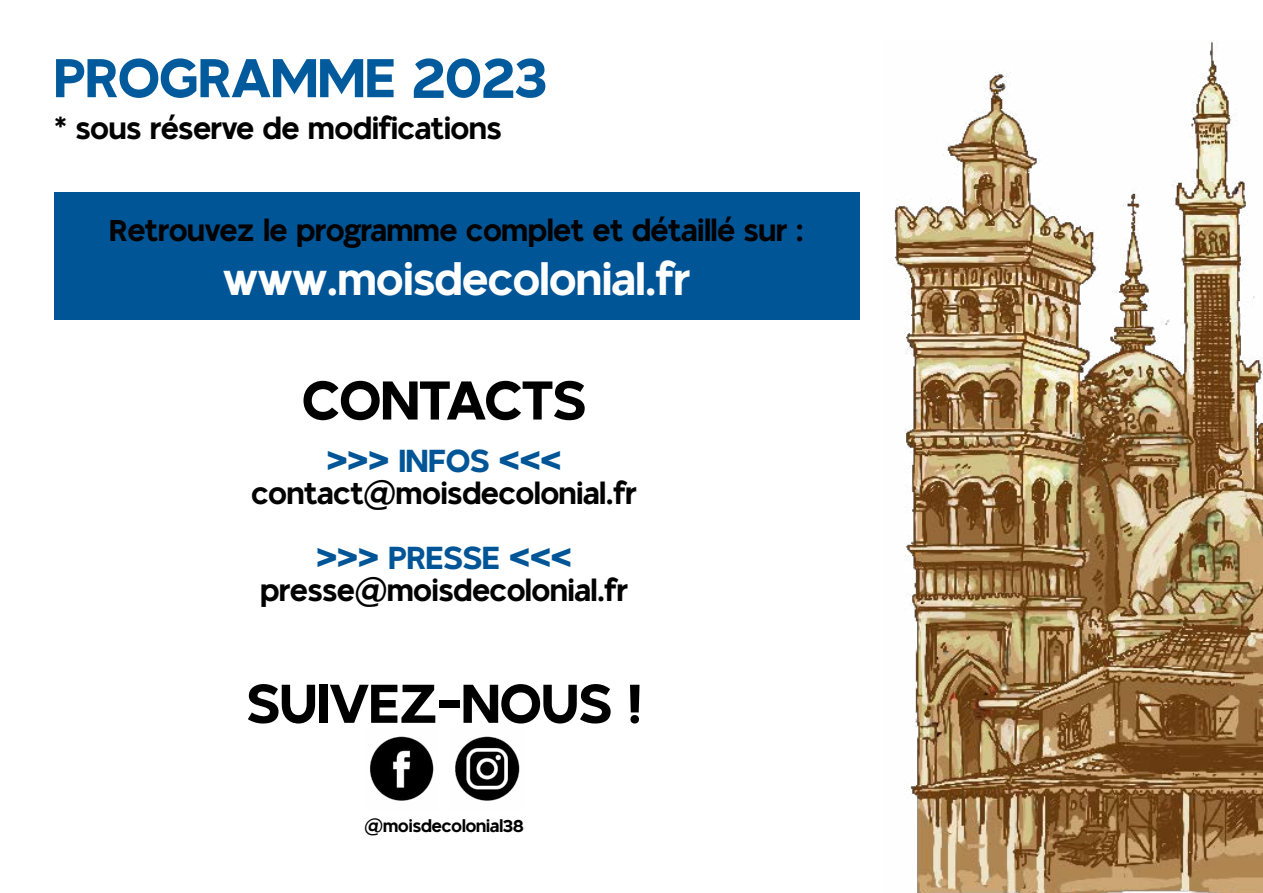
<style>
.page{position:relative;width:1263px;height:893px;background:#fff}
.page>*{position:absolute;margin:0;border:0;box-sizing:border-box;transform-origin:0 0}
.t1{font:54px "Tango Sans";color:#000}
.t2{font:54px "Tango Sans";color:#005a9b}
.t3{font:43.5px "Tango Sans";color:#fff}
.t4{font:31.5px "Tango Sans";color:#005597}
.t5{font:29.7px "Tango Sans";color:#020203}
.t6{font:16.95px "Tango Sans";color:#020203}
</style>
<div class="page">
<div style="left:54px;top:192px;width:805px;height:127px;background:#005597"></div>
<img style="left:894px;top:41px;width:369px;height:852px">
<img style="left:370px;top:736px;width:64px;height:65px">
<img style="left:455px;top:736px;width:65px;height:65px">
<h1 class="t2" style="left:54px;top:44px;width:494px">PROGRAMME 2023</h1>
<p class="t5" style="left:54px;top:110px;width:449px">* sous réserve de modifications</p>
<p class="t5" style="left:110px;top:212px;width:695px">Retrouvez le programme complet et détaillé sur :</p>
<h2 class="t3" style="left:223px;top:252px;width:468px">www.moisdecolonial.fr</h2>
<h1 class="t1" style="left:302px;top:366px;width:285px">CONTACTS</h1>
<p class="t4" style="left:327px;top:441px;width:236px">&gt;&gt;&gt; INFOS &lt;&lt;&lt;</p>
<p class="t5" style="left:252px;top:475px;width:387px">contact@moisdecolonial.fr</p>
<p class="t4" style="left:316px;top:537px;width:257px">&gt;&gt;&gt; PRESSE &lt;&lt;&lt;</p>
<p class="t5" style="left:260px;top:571px;width:369px">presse@moisdecolonial.fr</p>
<h1 class="t1" style="left:247px;top:670px;width:396px">SUIVEZ-NOUS !</h1>
<p class="t6" style="left:365px;top:815px;width:160px">@moisdecolonial38</p>
</div>
